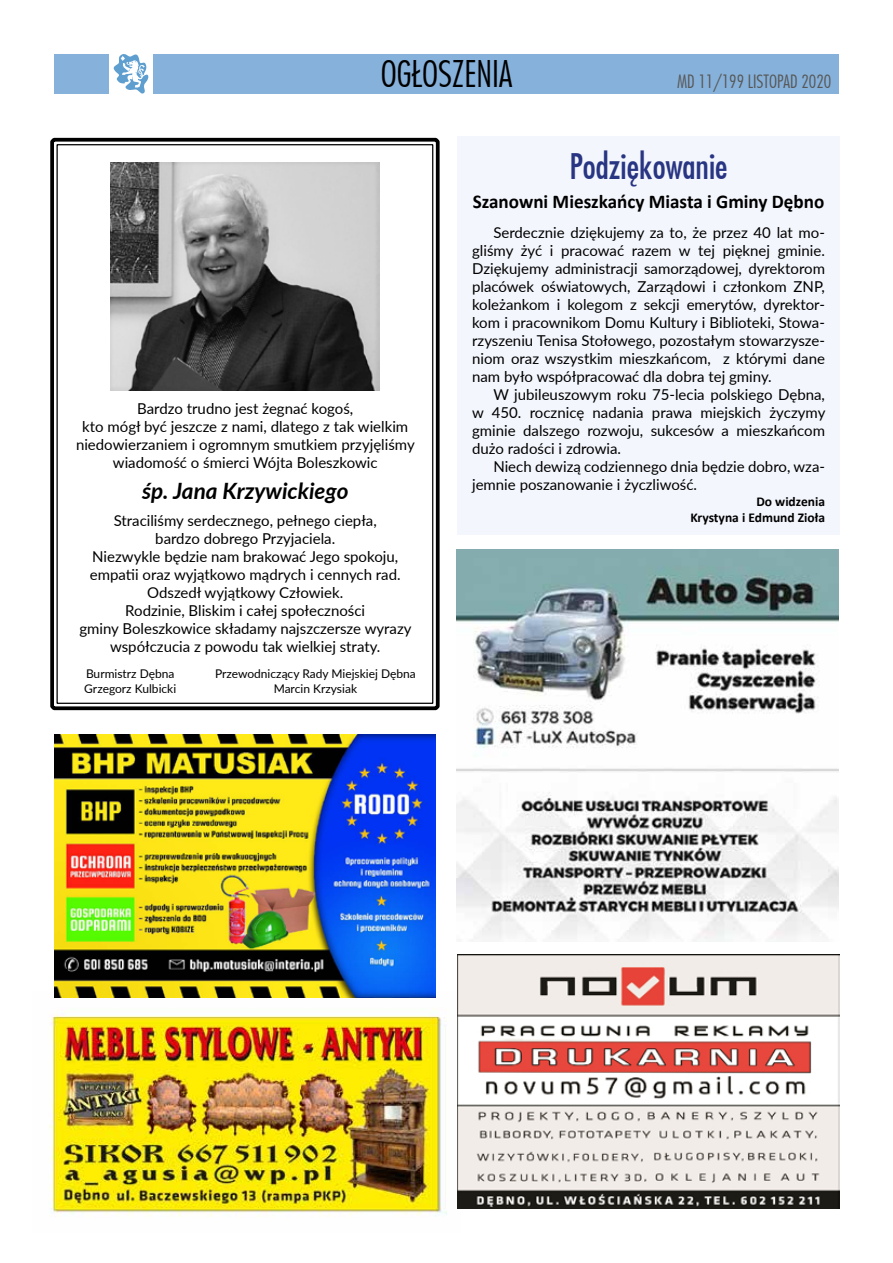
<style>
.page{position:relative;width:893px;height:1263px;background:#fff}
.page>*{position:absolute;margin:0;border:0;box-sizing:border-box;transform-origin:0 0}
.t1{font:300 36px "Fujiyama";color:#000}
.t2{font:34.5px "Fujiyama";color:#283583}
.t3{font:italic 700 22.5px "Lato";color:#000}
.t4{font:700 19.5px "Calibri";color:#000}
.t5{font:300 18px "Fujiyama";color:#575756}
.t6{font:15px/18px "Lato";color:#000;text-align:center}
.t7{font:700 13.5px/16.2px "Calibri";color:#000;text-align:right}
.t8{font:12px/14.4px "Lato";color:#000;text-align:center}
</style>
<div class="page">
<div style="left:153px;top:54px;width:686px;height:40px;background:#86b1da"></div>
<div style="left:54px;top:54px;width:55px;height:40px;background:#86b1da"></div>
<svg style="left:113px;top:54px;width:35px;height:40px"></svg>
<img style="left:49px;top:997px;width:398px;height:220px">
<img style="left:457px;top:549px;width:382px;height:392px">
<svg style="left:50px;top:137px;width:390px;height:574px"></svg>
<img style="left:110px;top:163px;width:269px;height:228px">
<img style="left:457px;top:954px;width:382px;height:255px">
<img style="left:54px;top:734px;width:382px;height:263px">
<div style="left:457px;top:136px;width:382px;height:399px;background:#f3f6fc"></div>
<h1 class="t1" style="left:381px;top:51px;width:133px">OGŁOSZENIA</h1>
<p class="t5" style="left:677px;top:70px;width:156px">MD 11/199 LISTOPAD 2020</p>
<p class="t6" style="left:76px;top:399px;width:340px">Bardzo trudno jest żegnać kogoś,<br>kto mógł być jeszcze z nami, dlatego z tak wielkim niedowierzaniem i ogromnym smutkiem przyjęliśmy wiadomość o śmierci Wójta Boleszkowic</p>
<h3 class="t3" style="left:142px;top:475px;width:208px">śp. Jana Krzywickiego</h3>
<p class="t6" style="left:79px;top:511px;width:334px">Straciliśmy serdecznego, pełnego ciepła,<br>bardzo dobrego Przyjaciela.<br>Niezwykle będzie nam brakować Jego spokoju, empatii oraz wyjątkowo mądrych i cennych rad.<br>Odszedł wyjątkowy Człowiek.<br>Rodzinie, Bliskim i całej społeczności<br>gminy Boleszkowice składamy najszczersze wyrazy współczucia z powodu tak wielkiej straty.</p>
<p class="t8" style="left:84px;top:666px;width:93px;text-align:left">Burmistrz Dębna<br>Grzegorz Kulbicki</p>
<p class="t8" style="left:215px;top:666px;width:202px">Przewodniczący Rady Miejskiej Dębna<br>Marcin Krzysiak</p>
<h2 class="t2" style="left:569px;top:143px;width:160px">Podziękowanie</h2>
<h3 class="t4" style="left:473px;top:187px;width:353px">Szanowni Mieszkańcy Miasta i Gminy Dębno</h3>
<p class="t6" style="left:472px;top:223px;width:354px;text-align:justify;text-indent:21px">Serdecznie dziękujemy za to, że przez 40 lat mo&shy;gliśmy żyć i pracować razem w tej pięknej gminie.<br>Dziękujemy administracji samorządowej, dyrektorom placówek oświatowych, Zarządowi i członkom ZNP, koleżankom i kolegom z sekcji emerytów, dyrektor&shy;kom i pracownikom Domu Kultury i Biblioteki, Stowa&shy;rzyszeniu Tenisa Stołowego, pozostałym stowarzysze&shy;niom oraz wszystkim mieszkańcom, z którymi dane nam było współpracować dla dobra tej gminy.</p>
<p class="t6" style="left:472px;top:385px;width:355px;text-align:justify;text-indent:21px">W jubileuszowym roku 75-lecia polskiego Dębna, w 450. rocznicę nadania prawa miejskich życzymy gminie dalszego rozwoju, sukcesów a mieszkańcom dużo radości i zdrowia.</p>
<p class="t6" style="left:472px;top:457px;width:354px;text-align:left;text-indent:21px">Niech dewizą codziennego dnia będzie dobro, wza&shy;jemnie poszanowanie i życzliwość.</p>
<p class="t7" style="left:690px;top:493px;width:136px">Do widzenia<br>Krystyna i Edmund Zioła</p>
</div>
